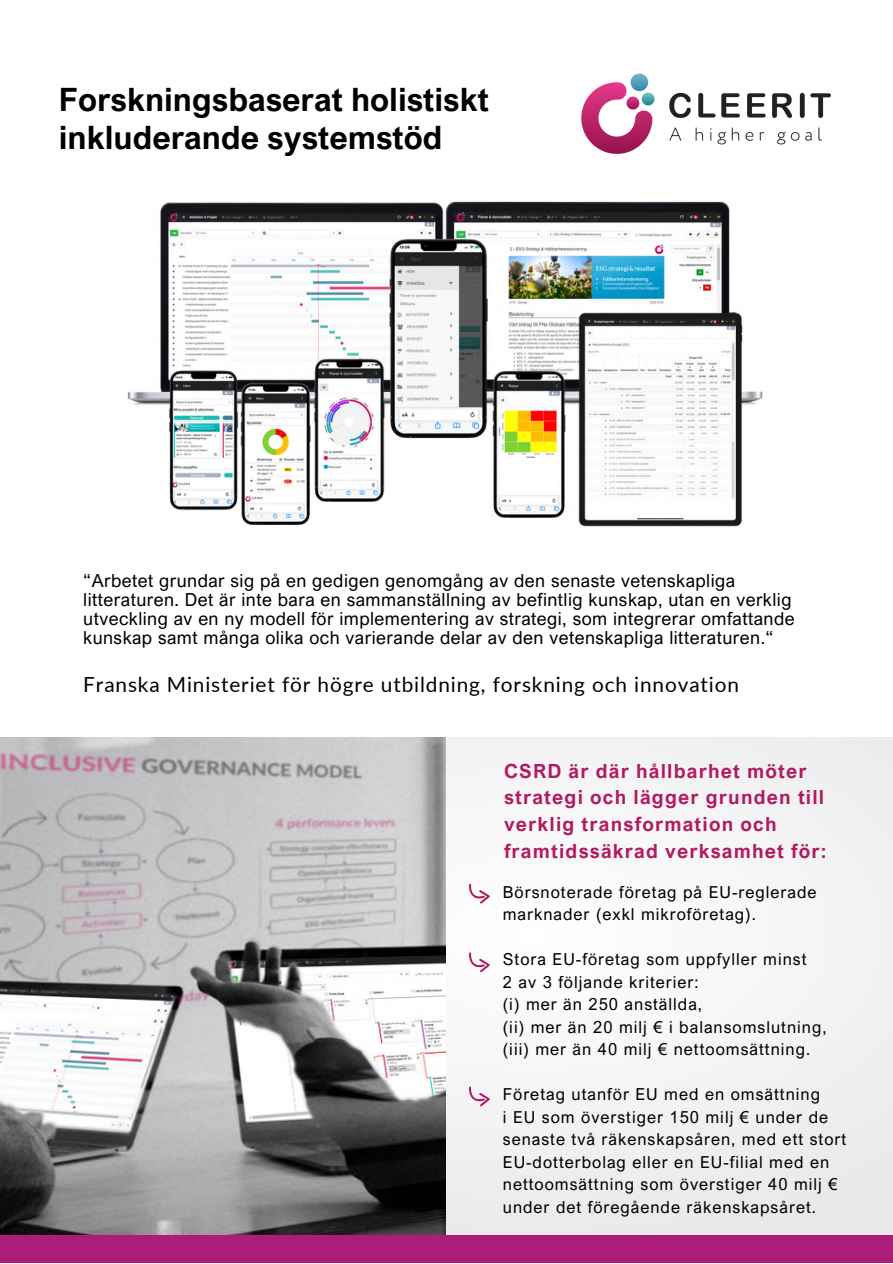
<style>
.page{position:relative;width:893px;height:1264px;background:#fff}
.page>*{position:absolute;margin:0;border:0;box-sizing:border-box;transform-origin:0 0}
.t1{font:700 32.25px "Arial Nova";color:#000}
.t2{font:20.85px "Lato";letter-spacing:.04em;color:#000}
.t3{font:700 19.5px/27px "Arial Nova";letter-spacing:.06em;color:#b21b61}
.t4{font:18px/19px "Arial Nova";letter-spacing:.025em;color:#000}
.t5{font:16.5px/22.5px "Arial Nova";letter-spacing:.06em;color:#000}
</style>
<div class="page">
<img style="left:0;top:737px;width:446px;height:498px">
<div style="left:0;top:1235px;width:892px;height:27px;background:#ab1d79"></div>
<img style="left:581px;top:73px;width:250px;height:81px">
<svg style="left:468px;top:1086px;width:22px;height:20px"></svg>
<svg style="left:468px;top:952px;width:22px;height:20px"></svg>
<svg style="left:468px;top:883px;width:22px;height:20px"></svg>
<img style="left:127px;top:201px;width:636px;height:326px">
<p class="t1" style="left:59px;top:79px;width:431px">Forskningsbaserat holistiskt</p>
<p class="t1" style="left:59px;top:117px;width:385px">inkluderande systemstöd</p>
<p class="t4" style="left:83px;top:570px;width:712px">“Arbetet grundar sig på en gedigen genomgång av den senaste vetenskapliga litteraturen. Det är inte bara en sammanställning av befintlig kunskap, utan en verklig utveckling av en ny modell för implementering av strategi, som integrerar omfattande kunskap samt många olika och varierande delar av den vetenskapliga litteraturen.“</p>
<p class="t2" style="left:83px;top:671px;width:657px">Franska Ministeriet för högre utbildning, forskning och innovation</p>
<p class="t3" style="left:504px;top:756px;width:324px">CSRD är där hållbarhet möter strategi och lägger grunden till verklig transformation och framtidssäkrad verksamhet för:</p>
<p class="t5" style="left:503px;top:880px;width:315px">Börsnoterade företag på EU-reglerade</p>
<p class="t5" style="left:503px;top:902px;width:254px">marknader (exkl mikroföretag).</p>
<p class="t5" style="left:503px;top:947px;width:305px">Stora EU-företag som uppfyller minst</p>
<p class="t5" style="left:503px;top:970px;width:197px">2 av 3 följande kriterier:</p>
<p class="t5" style="left:503px;top:992px;width:201px">(i) mer än 250 anställda,</p>
<p class="t5" style="left:503px;top:1015px;width:325px">(ii) mer än 20 milj € i balansomslutning, (iii) mer än 40 milj € nettoomsättning.</p>
<p class="t5" style="left:503px;top:1082px;width:319px">Företag utanför EU med en omsättning</p>
<p class="t5" style="left:503px;top:1105px;width:345px">i EU som överstiger 150 milj € under de senaste två räkenskapsåren, med ett stort EU-dotterbolag eller en EU-filial med en nettoomsättning som överstiger 40 milj € under det föregående räkenskapsåret.</p>
</div>
